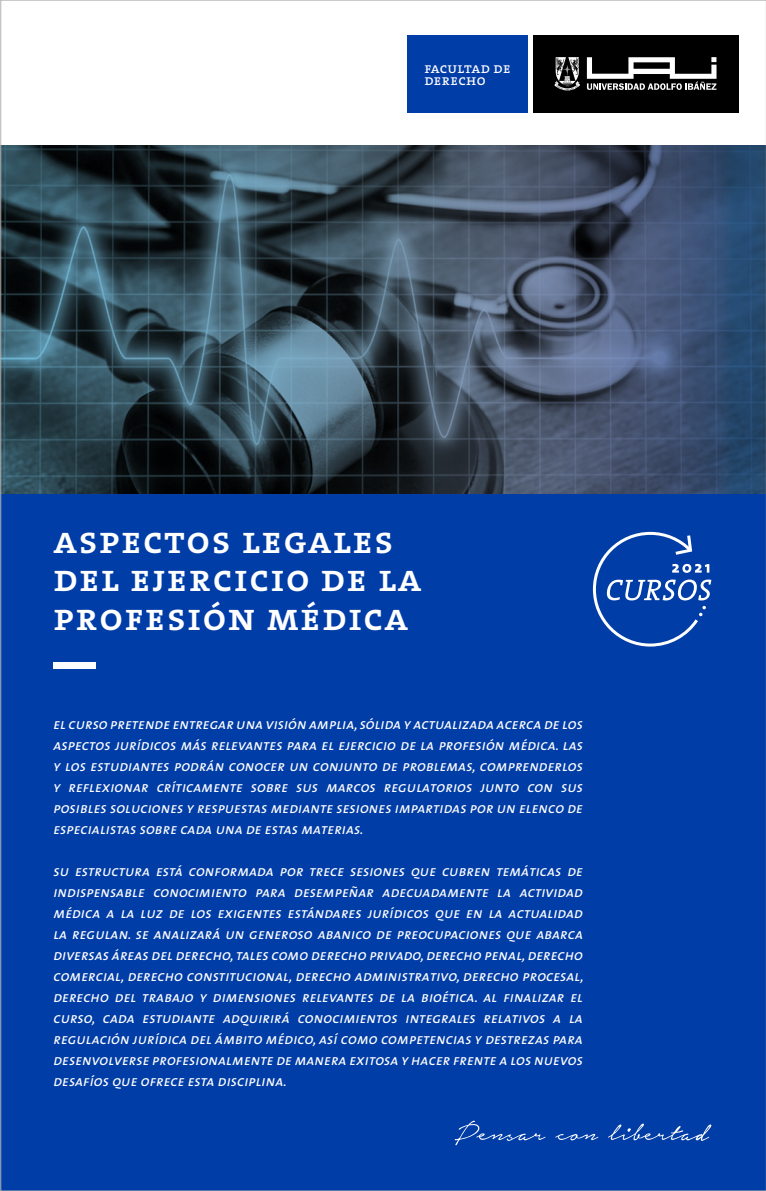
<style>
.page{position:relative;width:766px;height:1191px;background:#fff}
.page>*{position:absolute;margin:0;border:0;box-sizing:border-box;transform-origin:0 0}
.t1{font:38.7px/38.7px "The Serif Semi Bold Caps";letter-spacing:.04em;color:#fff}
.t2{font:15px/21px "The Sans Regular Italic Caps";color:#fff;text-align:justify}
.t3{font:14.7px/12.3px "The Serif Regular Caps";letter-spacing:.02em;color:#fff}
</style>
<div class="page">
<svg style="left:0;top:145px;width:763px;height:349px;background:#374a5b"></svg>
<div style="left:0;top:494px;width:765px;height:697px;background:#003da7"></div>
<svg style="left:608px;top:1123px;width:103px;height:18px"></svg>
<svg style="left:555px;top:1133px;width:43px;height:7px"></svg>
<svg style="left:454px;top:1120px;width:91px;height:25px"></svg>
<div style="left:53px;top:662px;width:43px;height:7px;background:#fff"></div>
<div style="left:532px;top:35px;width:206px;height:77px;background:#000"></div>
<svg style="left:586px;top:57px;width:130px;height:33px"></svg>
<svg style="left:554px;top:57px;width:25px;height:33px"></svg>
<svg style="left:592px;top:531px;width:119px;height:116px"></svg>
<div style="left:407px;top:35px;width:120px;height:77px;background:#003da7"></div>
<p class="t3" style="left:424px;top:62px;width:88px">facultad de derecho</p>
<h1 class="t1" style="left:53px;top:519px;width:369px">aspectos legales del ejercicio de la profesión médica</h1>
<p class="t2" style="left:53px;top:714px;width:531px">el curso pretende entregar una visión amplia, sólida y actualizada acerca de los aspectos jurídicos más relevantes para el ejercicio de la profesión médica. las y los estudiantes podrán conocer un conjunto de problemas, comprenderlos y reflexionar críticamente sobre sus marcos regulatorios junto con sus posibles soluciones y respuestas mediante sesiones impartidas por un elenco de especialistas sobre cada una de estas materias.</p>
<p class="t2" style="left:53px;top:861px;width:531px">su estructura está conformada por trece sesiones que cubren temáticas de indispensable conocimiento para desempeñar adecuadamente la actividad médica a la luz de los exigentes estándares jurídicos que en la actualidad la regulan. se analizará un generoso abanico de preocupaciones que abarca diversas áreas del derecho, tales como derecho privado, derecho penal, derecho comercial, derecho constitucional, derecho administrativo, derecho procesal, derecho del trabajo y dimensiones relevantes de la bioética. al finalizar el curso, cada estudiante adquirirá conocimientos integrales relativos a la regulación jurídica del ámbito médico, así como competencias y destrezas para desenvolverse profesionalmente de manera exitosa y hacer frente a los nuevos desafíos que ofrece esta disciplina.</p>
</div>
